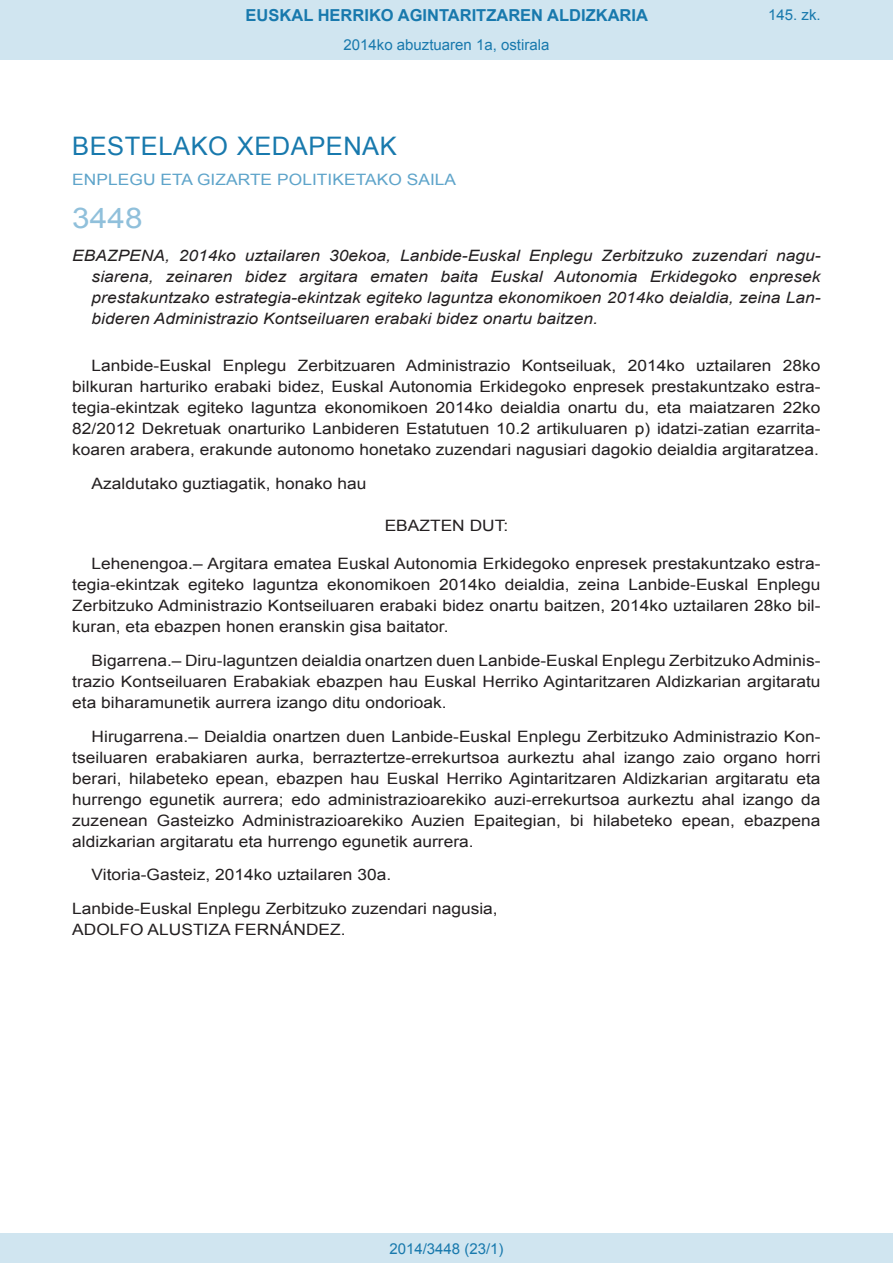
<style>
.page{position:relative;width:893px;height:1263px;background:#fff}
.page>*{position:absolute;margin:0;border:0;box-sizing:border-box;transform-origin:0 0}
.BOPVOrden{font:28.5px "Arial";color:#90c0db;scale:1.11 1}
.BOPVSeccion{font:25.5px "Arial";letter-spacing:.02em;color:#1879ad}
.t1{font:700 16.5px "Arial";color:#1879ad}
.BOPVDetalle{font:15.6px/21px "Arial";color:#231f20;text-align:justify;scale:1.11 1}
.BOPVTitulo{font:italic 15.6px/21px "Arial";color:#231f20;text-align:justify;scale:1.11 1}
.BOPVFirmaPuesto{font:15.6px "Arial";color:#231f20;scale:1.11 1}
.BOPVFirmaLugFec{font:15.6px "Arial";color:#231f20;scale:1.11 1}
.BOPVOrganismo{font:15.6px "Arial";letter-spacing:.005em;color:#5ea4ca;scale:1.11 1}
.BOPVFirmaNombre{font:15.6px "Arial";color:#231f20;scale:1.11 1}
.BOPVClave{font:15.6px "Arial";color:#231f20;scale:1.11 1}
.Paginacion_Centro{font:15px "Arial";color:#1879ad}
</style>
<div class="page">
<div style="left:0;top:0;width:893px;height:60px;background:#d0e5f0"></div>
<div style="left:0;top:1233px;width:893px;height:30px;background:#d0e5f0"></div>
<p class="t1" style="left:246px;top:4px;width:404px">EUSKAL HERRIKO AGINTARITZAREN ALDIZKARIA</p>
<p class="Paginacion_Centro" style="left:343px;top:35px;width:207px">2014ko abuztuaren 1a, ostirala</p>
<p class="Paginacion_Centro" style="left:768px;top:5px;width:54px">145. zk.</p>
<p class="BOPVSeccion" style="left:72px;top:129px;width:326px">BESTELAKO XEDAPENAK</p>
<p class="BOPVOrganismo" style="left:72px;top:169px;width:347px">ENPLEGU ETA GIZARTE POLITIKETAKO SAILA</p>
<p class="BOPVOrden" style="left:72px;top:199px;width:65px">3448</p>
<p class="BOPVTitulo" style="left:92px;top:246px;width:658px;text-indent:-19px">EBAZPENA, 2014ko uztailaren 30ekoa, Lanbide-Euskal Enplegu Zerbitzuko zuzendari nagu&shy;siarena, zeinaren bidez argitara ematen baita Euskal Autonomia Erkidegoko enpresek prestakuntzako estrategia-ekintzak egiteko laguntza ekonomikoen 2014ko deialdia, zeina Lan&shy;bideren Administrazio Kontseiluaren erabaki bidez onartu baitzen.</p>
<p class="BOPVDetalle" style="left:72px;top:355px;width:676px;text-indent:19px">Lanbide-Euskal Enplegu Zerbitzuaren Administrazio Kontseiluak, 2014ko uztailaren 28ko bilkuran harturiko erabaki bidez, Euskal Autonomia Erkidegoko enpresek prestakuntzako estra&shy;tegia-ekintzak egiteko laguntza ekonomikoen 2014ko deialdia onartu du, eta maiatzaren 22ko 82/2012 Dekretuak onarturiko Lanbideren Estatutuen 10.2 artikuluaren p) idatzi-zatian ezarrita&shy;koaren arabera, erakunde autonomo honetako zuzendari nagusiari dagokio deialdia argitaratzea.</p>
<p class="BOPVDetalle" style="left:92px;top:473px;width:249px">Azaldutako guztiagatik, honako hau</p>
<p class="BOPVClave" style="left:385px;top:515px;width:113px">EBAZTEN DUT:</p>
<p class="BOPVDetalle" style="left:72px;top:553px;width:676px;text-indent:19px">Lehenengoa.– Argitara ematea Euskal Autonomia Erkidegoko enpresek prestakuntzako estra&shy;tegia-ekintzak egiteko laguntza ekonomikoen 2014ko deialdia, zeina Lanbide-Euskal Enplegu Zerbitzuko Administrazio Kontseiluaren erabaki bidez onartu baitzen, 2014ko uztailaren 28ko bil&shy;kuran, eta ebazpen honen eranskin gisa baitator.</p>
<p class="BOPVDetalle" style="left:72px;top:650px;width:676px;text-indent:19px">Bigarrena.– Diru-laguntzen deialdia onartzen duen Lanbide-Euskal Enplegu Zerbitzuko Adminis&shy;trazio Kontseiluaren Erabakiak ebazpen hau Euskal Herriko Agintaritzaren Aldizkarian argitaratu eta biharamunetik aurrera izango ditu ondorioak.</p>
<p class="BOPVDetalle" style="left:72px;top:726px;width:676px;text-indent:19px">Hirugarrena.– Deialdia onartzen duen Lanbide-Euskal Enplegu Zerbitzuko Administrazio Kon&shy;tseiluaren erabakiaren aurka, berraztertze-errekurtsoa aurkeztu ahal izango zaio organo horri berari, hilabeteko epean, ebazpen hau Euskal Herriko Agintaritzaren Aldizkarian argitaratu eta hurrengo egunetik aurrera; edo administrazioarekiko auzi-errekurtsoa aurkeztu ahal izango da zuzenean Gasteizko Administrazioarekiko Auzien Epaitegian, bi hilabeteko epean, ebazpena aldizkarian argitaratu eta hurrengo egunetik aurrera.</p>
<p class="BOPVFirmaLugFec" style="left:92px;top:865px;width:271px">Vitoria-Gasteiz, 2014ko uztailaren 30a.</p>
<p class="BOPVFirmaPuesto" style="left:72px;top:898px;width:385px">Lanbide-Euskal Enplegu Zerbitzuko zuzendari nagusia,</p>
<p class="BOPVFirmaNombre" style="left:72px;top:919px;width:248px">ADOLFO ALUSTIZA FERNÁNDEZ.</p>
<p class="Paginacion_Centro" style="left:389px;top:1238px;width:116px">2014/3448 (23/1)</p>
</div>
